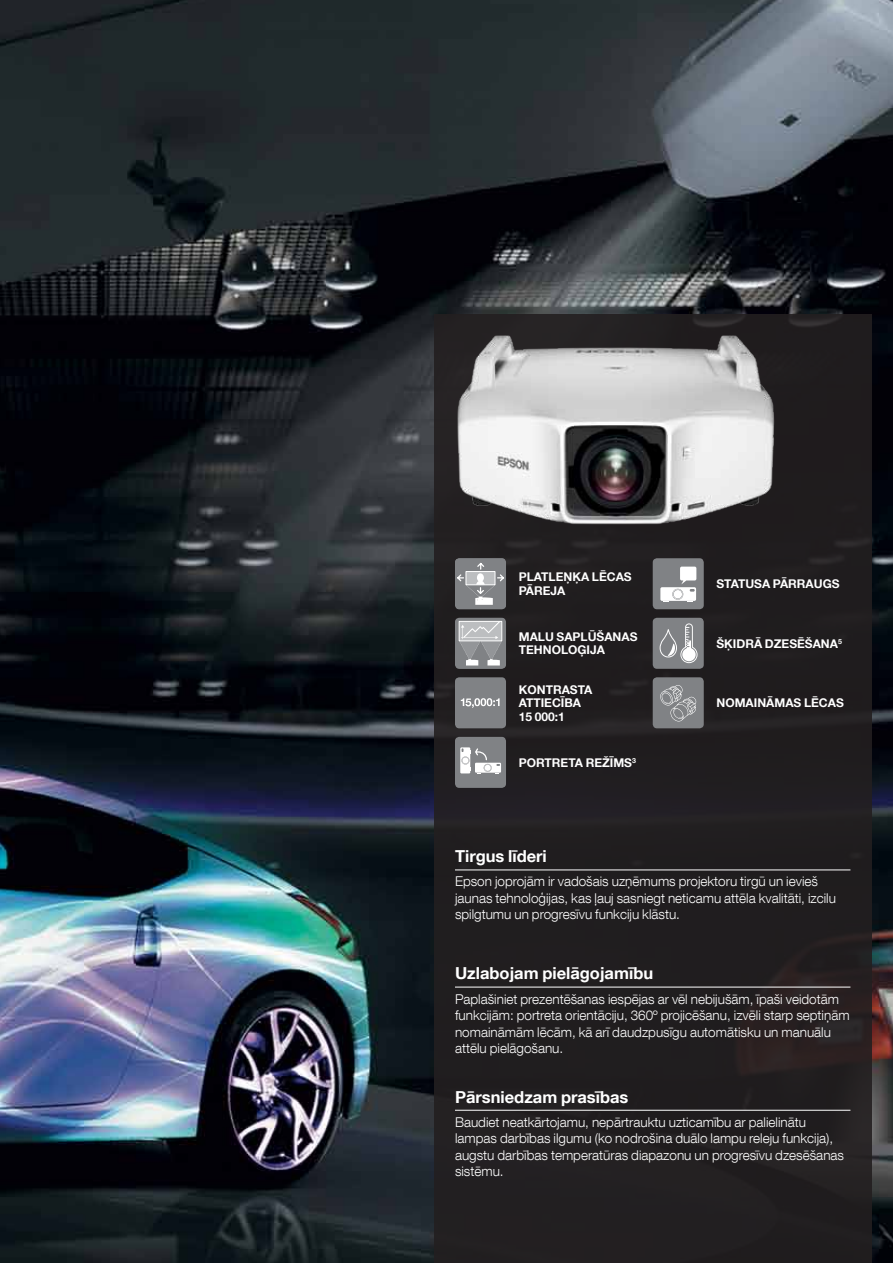
<style>
.page{position:relative;width:893px;height:1263px;background:#fff}
.page>*{position:absolute;margin:0;border:0;box-sizing:border-box;transform-origin:0 0}
.t1{font:700 16.5px "Helvetica Neue LT Com";color:#fff}
.t2{font:300 13.5px/16.5px "Helvetica Neue LT Com";color:#fff}
.t3{font:700 12px/13.5px "Helvetica Neue LT Com";color:#fff}
.t4{font:700 12px "Helvetica Neue LT Com";color:#fff}
</style>
<div class="page">
<img style="left:0;top:0;width:893px;height:1263px">
<div style="left:434px;top:315px;width:438px;height:948px;background:#231f20"></div>
<img style="left:457px;top:335px;width:318px;height:190px">
<svg style="left:455px;top:558px;width:51px;height:51px;background:#97989b"></svg>
<div style="left:653px;top:558px;width:51px;height:51px;background:#808285;border-radius:4px"></div>
<svg style="left:660px;top:567px;width:36px;height:35px"></svg>
<svg style="left:455px;top:618px;width:51px;height:51px;background:#a3a5a7"></svg>
<div style="left:653px;top:618px;width:51px;height:51px;background:#808285;border-radius:4px"></div>
<svg style="left:660px;top:623px;width:37px;height:40px"></svg>
<div style="left:455px;top:677px;width:51px;height:51px;background:#808285;border-radius:4px"></div>
<svg style="left:461px;top:698px;width:39px;height:10px"></svg>
<div style="left:653px;top:677px;width:51px;height:51px;background:#808285;border-radius:4px"></div>
<svg style="left:660px;top:685px;width:37px;height:36px"></svg>
<div style="left:455px;top:737px;width:51px;height:51px;background:#808285;border-radius:4px"></div>
<svg style="left:460px;top:747px;width:41px;height:27px"></svg>
<hr style="left:455px;top:869px;width:395px;height:1px;background:#fff">
<hr style="left:455px;top:987px;width:395px;height:1px;background:#fff">
<hr style="left:455px;top:1110px;width:395px;height:1px;background:#fff">
<p class="t3" style="left:519px;top:570px;width:114px">PLATLEŅĶA LĒCAS<br>PĀREJA</p>
<p class="t4" style="left:716px;top:576px;width:125px">STATUSA PĀRRAUGS</p>
<p class="t3" style="left:519px;top:629px;width:120px">MALU SAPLŪŠANAS<br>TEHNOLOĢIJA</p>
<p class="t4" style="left:716px;top:636px;width:127px">ŠĶIDRĀ DZESĒŠANA<sup>5</sup></p>
<p class="t3" style="left:519px;top:682px;width:75px">KONTRASTA<br>ATTIECĪBA<br>15 000:1</p>
<p class="t3" style="left:716px;top:696px;width:129px">NOMAINĀMAS LĒCAS</p>
<p class="t3" style="left:519px;top:755px;width:119px">PORTRETA REŽĪMS<sup>3</sup></p>
<p class="t1" style="left:455px;top:846px;width:93px">Tirgus līderi</p>
<p class="t2" style="left:455px;top:873px;width:383px">Epson joprojām ir vadošais uzņēmums projektoru tirgū un ievieš jaunas tehnoloģijas, kas ļauj sasniegt neticamu attēla kvalitāti, izcilu spilgtumu un progresīvu funkciju klāstu.</p>
<p class="t1" style="left:455px;top:963px;width:200px">Uzlabojam pielāgojamību</p>
<p class="t2" style="left:455px;top:990px;width:396px">Paplašiniet prezentēšanas iespējas ar vēl nebijušām, īpaši veidotām funkcijām: portreta orientāciju, 360º projicēšanu, izvēli starp septiņām nomaināmām lēcām, kā arī daudzpusīgu automātisku un manuālu attēlu pielāgošanu.</p>
<p class="t1" style="left:455px;top:1086px;width:175px">Pārsniedzam prasības</p>
<p class="t2" style="left:455px;top:1113px;width:391px">Baudiet neatkārtojamu, nepārtrauktu uzticamību ar palielinātu lampas darbības ilgumu (ko nodrošina duālo lampu releju funkcija), augstu darbības temperatūras diapazonu un progresīvu dzesēšanas sistēmu.</p>
</div>
